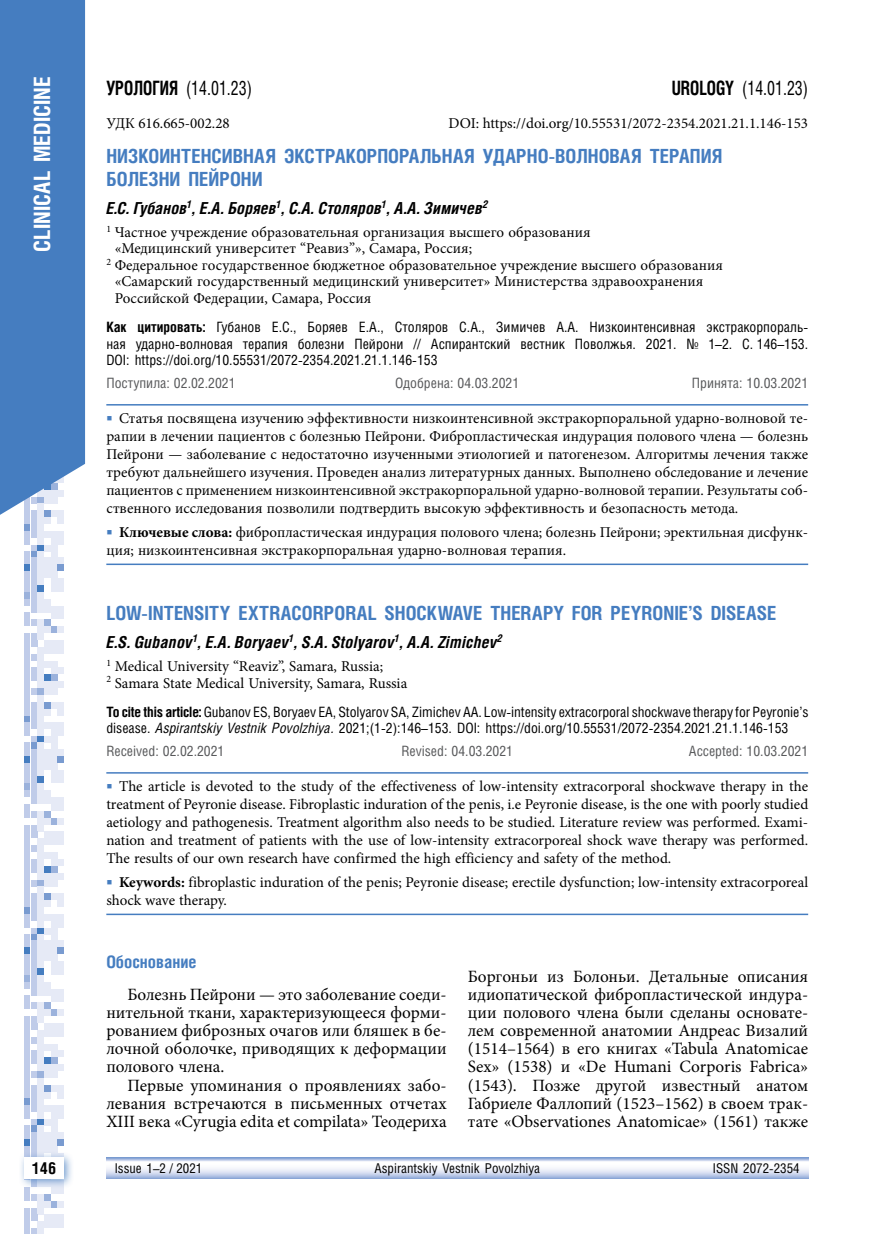
<style>
.page{position:relative;width:872px;height:1234px;background:#fff}
.page>*{position:absolute;margin:0;border:0;box-sizing:border-box;transform-origin:0 0}
.t1{font:700 22.5px "Helios Cond C";color:#fff}
.t2{font:19.8px "Helios Cond C";color:#000;scale:.83 1}
.t3{font:700 19.5px/22.5px "Helios Cond C";color:#457dc0}
.t4{font:17.25px/18.1px "Minion Pro";color:#000;text-align:justify}
.t5{font:700 17.25px "Helios Cond C";color:#457dc0}
.t6{font:italic 700 16.5px "Helios Cond C";letter-spacing:.02em;color:#000}
.t7{font:700 16.5px "Helios Cond C";color:#000}
.t8{font:15px/18px "Minion Pro";color:#000}
.t9{font:14.25px/16.5px "Helios Cond C";color:#000;text-align:justify}
.t10{font:14.25px "Helios Cond C";color:#58595b}
.t11{font:13.5px "Helios Cond C";color:#000}
.s1{font-weight:700}
.s2{color:#457dc0}
.s3{font-style:italic}
</style>
<div class="page">
<svg style="left:24px;top:527px;width:40px;height:37px"></svg>
<div style="left:24px;top:564px;width:6px;height:7px;background:#457dc0"></div>
<div style="left:31px;top:564px;width:6px;height:7px;background:#c0cce9"></div>
<div style="left:38px;top:564px;width:6px;height:7px;background:#e6eaf6"></div>
<div style="left:44px;top:564px;width:6px;height:7px;background:#e6eaf6"></div>
<div style="left:51px;top:564px;width:6px;height:7px;background:#e6eaf6"></div>
<div style="left:58px;top:564px;width:6px;height:7px;background:#799bd0"></div>
<svg style="left:24px;top:571px;width:40px;height:144px"></svg>
<div style="left:24px;top:715px;width:6px;height:7px;background:#799bd0"></div>
<div style="left:31px;top:715px;width:6px;height:7px;background:#c0cce9"></div>
<div style="left:38px;top:715px;width:6px;height:7px;background:#e6eaf6"></div>
<svg style="left:24px;top:722px;width:40px;height:47px"></svg>
<div style="left:24px;top:769px;width:6px;height:7px;background:#c0cce9"></div>
<div style="left:31px;top:769px;width:6px;height:7px;background:#c0cce9"></div>
<div style="left:38px;top:769px;width:6px;height:7px;background:#e6eaf6"></div>
<div style="left:51px;top:769px;width:6px;height:7px;background:#e6eaf6"></div>
<div style="left:58px;top:769px;width:6px;height:7px;background:#e6eaf6"></div>
<svg style="left:24px;top:776px;width:40px;height:253px"></svg>
<div style="left:24px;top:1029px;width:6px;height:7px;background:#c0cce9"></div>
<div style="left:38px;top:1029px;width:6px;height:7px;background:#e6eaf6"></div>
<div style="left:44px;top:1029px;width:6px;height:7px;background:#e6eaf6"></div>
<div style="left:51px;top:1029px;width:6px;height:7px;background:#e6eaf6"></div>
<div style="left:58px;top:1029px;width:6px;height:7px;background:#e6eaf6"></div>
<svg style="left:24px;top:1036px;width:40px;height:41px"></svg>
<div style="left:24px;top:1077px;width:6px;height:7px;background:#c0cce9"></div>
<div style="left:38px;top:1077px;width:6px;height:7px;background:#e6eaf6"></div>
<svg style="left:24px;top:1084px;width:40px;height:54px"></svg>
<div style="left:24px;top:1138px;width:6px;height:7px;background:#457dc0"></div>
<div style="left:31px;top:1138px;width:6px;height:7px;background:#c0cce9"></div>
<div style="left:38px;top:1138px;width:6px;height:7px;background:#e6eaf6"></div>
<div style="left:44px;top:1138px;width:6px;height:7px;background:#e6eaf6"></div>
<div style="left:51px;top:1138px;width:6px;height:7px;background:#e6eaf6"></div>
<div style="left:58px;top:1138px;width:6px;height:7px;background:#799bd0"></div>
<svg style="left:24px;top:1145px;width:40px;height:6px"></svg>
<div style="left:24px;top:1186px;width:6px;height:7px;background:#c0cce9"></div>
<div style="left:51px;top:1186px;width:6px;height:7px;background:#e6eaf6"></div>
<div style="left:58px;top:1186px;width:6px;height:7px;background:#e6eaf6"></div>
<svg style="left:24px;top:1193px;width:40px;height:40px"></svg>
<div style="left:18px;top:1151px;width:56px;height:37px;background:#457dc0;opacity:.75"></div>
<div style="left:24px;top:1157px;width:40px;height:21px;background:#fff"></div>
<svg style="left:0;top:0;width:85px;height:527px;background:#5085c4"></svg>
<svg style="left:106px;top:1157px;width:702px;height:21px"></svg>
<hr style="left:106px;top:404px;width:702px;height:1px;background:#457dc0">
<hr style="left:106px;top:563px;width:702px;height:2px;background:#457dc0">
<hr style="left:106px;top:772px;width:702px;height:1px;background:#457dc0">
<hr style="left:106px;top:913px;width:702px;height:1px;background:#457dc0">
<h1 class="t1" style="left:29px;top:251px;width:176px;rotate:-90deg">CLINICAL MEDICINE</h1>
<h2 class="t2" style="left:106px;top:76px;width:177px"><span class="s1">УРОЛОГИЯ</span> (14.01.23)</h2>
<h2 class="t2" style="left:671px;top:76px;width:166px"><span class="s1">UROLOGY</span> (14.01.23)</h2>
<p class="t8" style="left:106px;top:114px;width:125px">УДК 616.665-002.28</p>
<p class="t8" style="left:448px;top:114px;width:361px">DOI: https://doi.org/10.55531/2072-2354.2021.21.1.146-153</p>
<h3 class="t3" style="left:106px;top:145px;width:617px">НИЗКОИНТЕНСИВНАЯ ЭКСТРАКОРПОРАЛЬНАЯ УДАРНО-ВОЛНОВАЯ ТЕРАПИЯ<br>БОЛЕЗНИ ПЕЙРОНИ</h3>
<p class="t6" style="left:106px;top:198px;width:383px">Е.С. Губанов<sup>1</sup>, Е.А. Боряев<sup>1</sup>, С.А. Столяров<sup>1</sup>, А.А. Зимичев<sup>2</sup></p>
<p class="t8" style="left:106px;top:223px;width:486px"><sup>1</sup> Частное учреждение образовательная организация высшего образования</p>
<p class="t8" style="left:115px;top:240px;width:359px">«Медицинский университет “Реавиз”», Самара, Россия;</p>
<p class="t8" style="left:106px;top:256px;width:618px"><sup>2</sup> Федеральное государственное бюджетное образовательное учреждение высшего образования</p>
<p class="t8" style="left:115px;top:273px;width:590px">«Самарский государственный медицинский университет» Министерства здравоохранения</p>
<p class="t8" style="left:115px;top:289px;width:258px">Российской Федерации, Самара, Россия</p>
<p class="t9" style="left:106px;top:318px;width:703px"><span class="s1">Как цитировать:</span> Губанов Е.С., Боряев Е.А., Столяров С.А., Зимичев А.А. Низкоинтенсивная экстракорпораль&shy;ная ударно-волновая терапия болезни Пейрони // Аспирантский вестник Поволжья. 2021. № 1–2. С. 146–153.<br>DOI: https://doi.org/10.55531/2072-2354.2021.21.1.146-153</p>
<p class="t10" style="left:106px;top:374px;width:131px">Поступила: 02.02.2021</p>
<p class="t10" style="left:395px;top:374px;width:125px">Одобрена: 04.03.2021</p>
<p class="t10" style="left:692px;top:374px;width:118px">Принята: 10.03.2021</p>
<p class="t8" style="left:106px;top:409px;width:703px;text-align:justify"><span class="s2">■</span> Статья посвящена изучению эффективности низкоинтенсивной экстракорпоральной ударно-волновой те&shy;рапии в лечении пациентов с болезнью Пейрони. Фибропластическая индурация полового члена — болезнь Пейрони — заболевание с недостаточно изученными этиологией и патогенезом. Алгоритмы лечения также требуют дальнейшего изучения. Проведен анализ литературных данных. Выполнено обследование и лечение пациентов с применением низкоинтенсивной экстракорпоральной ударно-волновой терапии. Результаты соб&shy;ственного исследования позволили подтвердить высокую эффективность и безопасность метода.</p>
<p class="t8" style="left:106px;top:523px;width:703px"><span class="s2">■</span> <span class="s1">Ключевые слова:</span> фибропластическая индурация полового члена; болезнь Пейрони; эректильная дисфунк&shy;ция; низкоинтенсивная экстракорпоральная ударно-волновая терапия.</p>
<h3 class="t3" style="left:106px;top:601px;width:671px">LOW-INTENSITY EXTRACORPORAL SHOCKWAVE THERAPY FOR PEYRONIE’S DISEASE</h3>
<p class="t6" style="left:106px;top:632px;width:398px">E.S. Gubanov<sup>1</sup>, E.A. Boryaev<sup>1</sup>, S.A. Stolyarov<sup>1</sup>, A.A. Zimichev<sup>2</sup></p>
<p class="t8" style="left:106px;top:658px;width:302px;line-height:16.5px"><sup>1</sup> Medical University “Reaviz”, Samara, Russia;<br><sup>2</sup> Samara State Medical University, Samara, Russia</p>
<p class="t9" style="left:106px;top:703px;width:703px"><span class="s1">To cite this article:</span> Gubanov ES, Boryaev EA, Stolyarov SA, Zimichev AA. Low-intensity extracorporal shockwave therapy for Peyronie’s disease. <span class="s3">Aspirantskiy Vestnik Povolzhiya.</span> 2021;(1‑2):146–153. DOI: https://doi.org/10.55531/2072-2354.2021.21.1.146-153</p>
<p class="t10" style="left:106px;top:741px;width:120px">Received: 02.02.2021</p>
<p class="t10" style="left:401px;top:741px;width:113px">Revised: 04.03.2021</p>
<p class="t10" style="left:689px;top:741px;width:121px">Accepted: 10.03.2021</p>
<p class="t8" style="left:106px;top:776px;width:703px;text-align:justify"><span class="s2">■</span> The article is devoted to the study of the effectiveness of low-intensity extracorporal shockwave therapy in the treatment of Peyronie disease. Fibroplastic induration of the penis, i.e Peyronie disease, is the one with poorly studied aetiology and pathogenesis. Treatment algorithm also needs to be studied. Literature review was performed. Exami&shy;nation and treatment of patients with the use of low-intensity extracorporeal shock wave therapy was performed.<br>The results of our own research have confirmed the high efficiency and safety of the method.</p>
<p class="t8" style="left:106px;top:873px;width:703px"><span class="s2">■</span> <span class="s1">Keywords:</span> fibroplastic induration of the penis; Peyronie disease; erectile dysfunction; low-intensity extracorporeal shock wave therapy.</p>
<p class="t5" style="left:106px;top:951px;width:92px">Обоснование</p>
<p class="t4" style="left:106px;top:985px;width:342px;text-indent:21px">Болезнь Пейрони — это заболевание соеди&shy;нительной ткани, характеризующееся форми&shy;рованием фиброзных очагов или бляшек в бе&shy;лочной оболочке, приводящих к деформации полового члена.</p>
<p class="t4" style="left:106px;top:1075px;width:342px;text-indent:21px">Первые упоминания о проявлениях забо&shy;левания встречаются в письменных отчетах XIII века «Cyrugia edita et compilata» Теодериха</p>
<p class="t4" style="left:468px;top:966px;width:342px">Боргоньи из Болоньи. Детальные описания идиопатической фибропластической индура&shy;ции полового члена были сделаны основате&shy;лем современной анатомии Андреас Визалий (1514–1564) в его книгах «Tabula Anatomicae Sex» (1538) и «De Humani Corporis Fabrica» (1543). Позже другой известный анатом Габриеле Фаллопий (1523–1562) в своем трак&shy;тате «Observationes Anatomicae» (1561) также</p>
<p class="t7" style="left:32px;top:1158px;width:26px">146</p>
<p class="t11" style="left:115px;top:1159px;width:89px">Issue 1–2 / 2021</p>
<p class="t11" style="left:374px;top:1159px;width:167px">Aspirantskiy Vestnik Povolzhiya</p>
<p class="t11" style="left:713px;top:1159px;width:88px">ISSN 2072-2354</p>
</div>
